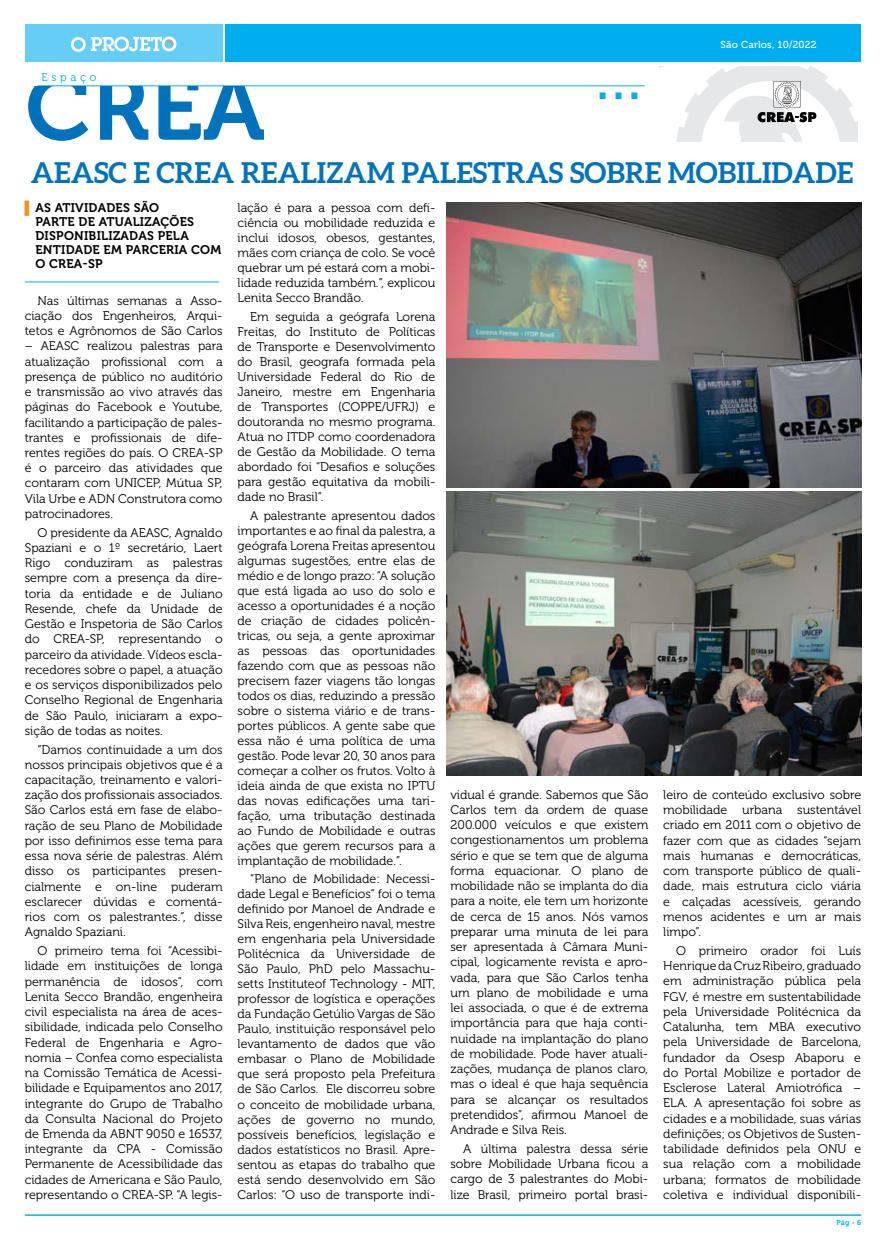
<style>
.page{position:relative;width:886px;height:1241px;background:#fff}
.page>*{position:absolute;margin:0;border:0;box-sizing:border-box;transform-origin:0 0}
.t1{font:92.38px "Museo 700";color:#0072bc}
.t2{font:700 28.75px "Aleo";color:#0072bc}
.t3{font:12.5px/15.2px "Museo 300";color:#000;text-align:justify}
.t4{font:12.5px/14px "Museo 700";letter-spacing:.02em;color:#000}
.t5{font:11.38px "Museo 300";letter-spacing:.32em;color:#00aeef}
.t6{font:10px "Museo 500";letter-spacing:.02em;color:#fff}
.t7{font:7.25px "Museo 700";color:#00aeef}
.s1{font-family:"Arial";color:#f78d1e}
</style>
<div class="page">
<div style="left:225px;top:25px;width:635px;height:37px;background:#00aeef"></div>
<div style="left:25px;top:25px;width:198px;height:37px;background:#66cef6"></div>
<hr style="left:25px;top:1214px;width:836px;height:1px;background:#00aeef">
<svg style="left:71px;top:37px;width:106px;height:15px"></svg>
<hr style="left:38px;top:86px;width:607px;height:1px;background:#00aeef">
<svg style="left:600px;top:92px;width:5px;height:6px"></svg>
<svg style="left:615px;top:92px;width:6px;height:6px"></svg>
<svg style="left:631px;top:92px;width:6px;height:6px"></svg>
<svg style="left:659px;top:67px;width:198px;height:75px"></svg>
<hr style="left:25px;top:282px;width:194px;height:1px;background:#00aeef">
<img style="left:447px;top:491px;width:414px;height:284px">
<img style="left:447px;top:203px;width:414px;height:284px">
<p class="t5" style="left:42px;top:70px;width:56px">Espaço</p>
<h1 class="t1" style="left:25px;top:56px;width:241px">CREA</h1>
<p class="t6" style="left:720px;top:39px;width:97px">São Carlos, 10/2022</p>
<h2 class="t2" style="left:31px;top:156px;width:824px">AEASC E CREA REALIZAM PALESTRAS SOBRE MOBILIDADE</h2>
<p class="t4" style="left:35px;top:201px;width:187px;text-indent:-11px"><span class="s1">▌</span> AS ATIVIDADES SÃO<br>PARTE DE ATUALIZAÇÕES<br>DISPONIBILIZADAS PELA<br>ENTIDADE EM PARCERIA COM<br>O CREA-SP</p>
<p class="t3" style="left:25px;top:293px;width:199px;text-indent:13px">Nas últimas semanas a Asso&shy;ciação dos Engenheiros, Arqui&shy;tetos e Agrônomos de São Carlos</p>
<p class="t3" style="left:25px;top:338px;width:199px">– AEASC realizou palestras para atualização profissional com a presença de público no auditório e transmissão ao vivo através das páginas do Facebook e Youtube, facilitando a participação de pales&shy;trantes e profissionais de dife&shy;rentes regiões do país. O CREA-SP é o parceiro das atividades que contaram com UNICEP, Mútua SP, Vila Urbe e ADN Construtora como patrocinadores.</p>
<p class="t3" style="left:25px;top:525px;width:199px;text-indent:13px">O presidente da AEASC, Agnaldo Spaziani e o 1º secretário, Laert Rigo conduziram as palestras sempre com a presença da dire&shy;toria da entidade e de Juliano Resende, chefe da Unidade de Gestão e Inspetoria de São Carlos do CREA-SP, representando o parceiro da atividade. Vídeos escla&shy;recedores sobre o papel, a atuação e os serviços disponibilizados pelo Conselho Regional de Engenharia de São Paulo, iniciaram a expo&shy;sição de todas as noites.</p>
<p class="t3" style="left:25px;top:741px;width:199px;text-indent:13px">“Damos continuidade a um dos nossos principais objetivos que é a capacitação, treinamento e valori&shy;zação dos profissionais associados.<br>São Carlos está em fase de elabo&shy;ração de seu Plano de Mobilidade por isso definimos esse tema para essa nova série de palestras. Além disso os participantes presen&shy;cialmente e on-line puderam esclarecer dúvidas e comentá&shy;rios com os palestrantes.”, disse Agnaldo Spaziani.</p>
<p class="t3" style="left:25px;top:943px;width:199px;text-indent:13px">O primeiro tema foi “Acessibi&shy;lidade em instituições de longa permanência de idosos”, com Lenita Secco Brandão, engenheira civil especialista na área de aces&shy;sibilidade, indicada pelo Conselho Federal de Engenharia e Agro&shy;nomia – Confea como especialista na Comissão Temática de Acessi&shy;bilidade e Equipamentos ano 2017, integrante do Grupo de Trabalho da Consulta Nacional do Projeto de Emenda da ABNT 9050 e 16537, integrante da CPA - Comissão Permanente de Acessibilidade das cidades de Americana e São Paulo, representando o CREA-SP. “A legis-</p>
<p class="t3" style="left:238px;top:201px;width:199px">lação é para a pessoa com defi&shy;ciência ou mobilidade reduzida e inclui idosos, obesos, gestantes, mães com criança de colo. Se você quebrar um pé estará com a mobi&shy;lidade reduzida também.”, explicou Lenita Secco Brandão.</p>
<p class="t3" style="left:238px;top:309px;width:199px;text-indent:13px">Em seguida a geógrafa Lorena Freitas, do Instituto de Políticas de Transporte e Desenvolvimento do Brasil, geografa formada pela Universidade Federal do Rio de Janeiro, mestre em Engenharia de Transportes (COPPE/UFRJ) e doutoranda no mesmo programa.<br>Atua no ITDP como coordenadora de Gestão da Mobilidade. O tema abordado foi “Desafios e soluções para gestão equitativa da mobili&shy;dade no Brasil”.</p>
<p class="t3" style="left:238px;top:508px;width:199px;text-indent:13px">A palestrante apresentou dados importantes e ao final da palestra, a geógrafa Lorena Freitas apresentou algumas sugestões, entre elas de médio e de longo prazo: “A solução que está ligada ao uso do solo e acesso a oportunidades é a noção de criação de cidades policên&shy;tricas, ou seja, a gente aproximar as pessoas das oportunidades fazendo com que as pessoas não precisem fazer viagens tão longas todos os dias, reduzindo a pressão sobre o sistema viário e de trans&shy;portes públicos. A gente sabe que essa não é uma política de uma gestão. Pode levar 20, 30 anos para começar a colher os frutos. Volto à ideia ainda de que exista no IPTU das novas edificações uma tari&shy;fação, uma tributação destinada ao Fundo de Mobilidade e outras ações que gerem recursos para a implantação de mobilidade.”.</p>
<p class="t3" style="left:238px;top:871px;width:199px;text-indent:13px">“Plano de Mobilidade: Necessi&shy;dade Legal e Benefícios” foi o tema definido por Manoel de Andrade e Silva Reis, engenheiro naval, mestre em engenharia pela Universidade Politécnica da Universidade de São Paulo, PhD pelo Massachu&shy;setts Instituteof Technology - MIT, professor de logística e operações da Fundação Getúlio Vargas de São Paulo, instituição responsável pelo levantamento de dados que vão embasar o Plano de Mobilidade que será proposto pela Prefeitura de São Carlos. Ele discorreu sobre o conceito de mobilidade urbana, ações de governo no mundo, possíveis benefícios, legislação e dados estatísticos no Brasil. Apre&shy;sentou as etapas do trabalho que está sendo desenvolvido em São Carlos: “O uso de transporte indi-</p>
<p class="t3" style="left:450px;top:787px;width:199px">vidual é grande. Sabemos que São Carlos tem da ordem de quase 200.000 veículos e que existem congestionamentos um problema sério e que se tem que de alguma forma equacionar. O plano de mobilidade não se implanta do dia para a noite, ele tem um horizonte de cerca de 15 anos. Nós vamos preparar uma minuta de lei para ser apresentada à Câmara Muni&shy;cipal, logicamente revista e apro&shy;vada, para que São Carlos tenha um plano de mobilidade e uma lei associada, o que é de extrema importância para que haja conti&shy;nuidade na implantação do plano de mobilidade. Pode haver atuali&shy;zações, mudança de planos claro, mas o ideal é que haja sequência para se alcançar os resultados pretendidos”, afirmou Manoel de Andrade e Silva Reis.</p>
<p class="t3" style="left:450px;top:1141px;width:199px;text-indent:13px">A última palestra dessa série sobre Mobilidade Urbana ficou a cargo de 3 palestrantes do Mobi&shy;lize Brasil, primeiro portal brasi-</p>
<p class="t3" style="left:663px;top:787px;width:199px">leiro de conteúdo exclusivo sobre mobilidade urbana sustentável criado em 2011 com o objetivo de fazer com que as cidades “sejam mais humanas e democráticas, com transporte público de quali&shy;dade, mais estrutura ciclo viária e calçadas acessíveis, gerando menos acidentes e um ar mais limpo”.</p>
<p class="t3" style="left:663px;top:943px;width:199px;text-indent:13px">O primeiro orador foi Luís Henrique da Cruz Ribeiro, graduado em administração pública pela FGV, é mestre em sustentabilidade pela Universidade Politécnica da Catalunha, tem MBA executivo pela Universidade de Barcelona, fundador da Osesp Abaporu e do Portal Mobilize e portador de Esclerose Lateral Amiotrófica – ELA. A apresentação foi sobre as cidades e a mobilidade, suas várias definições; os Objetivos de Susten&shy;tabilidade definidos pela ONU e sua relação com a mobilidade urbana; formatos de mobilidade coletiva e individual disponibili-</p>
<p class="t7" style="left:836px;top:1218px;width:26px">Pág - 6</p>
</div>
